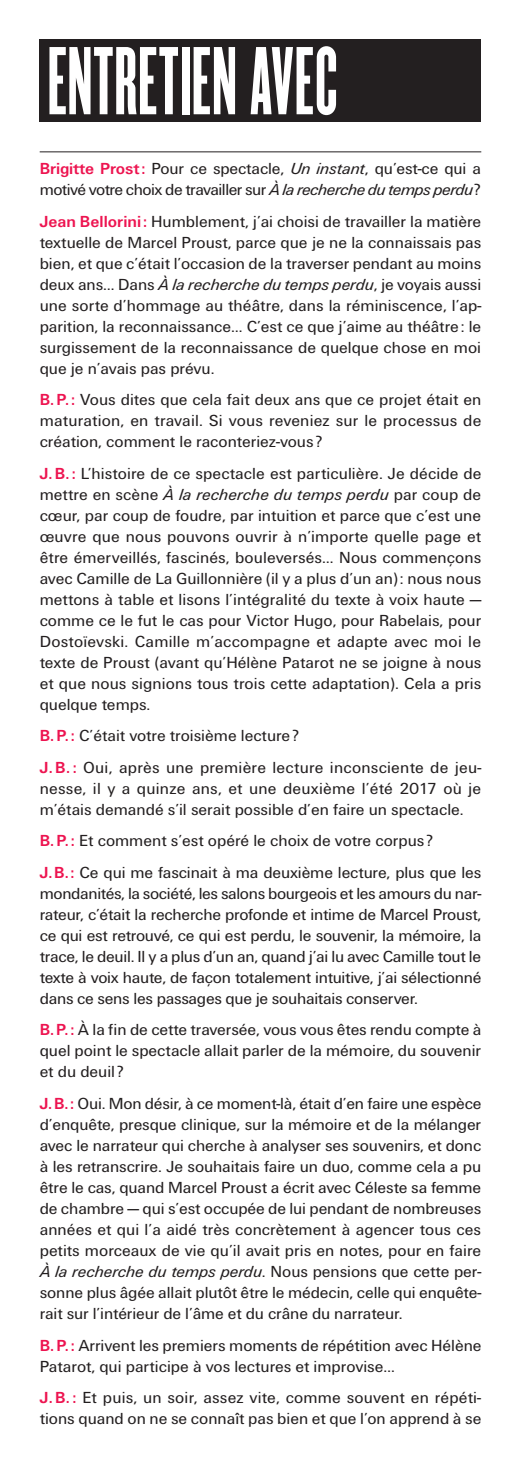
<style>
.page{position:relative;width:521px;height:1474px;background:#fff}
.page>*{position:absolute;margin:0;border:0;box-sizing:border-box;transform-origin:0 0}
.t1{font:84px "Champion HTF Bantamweight";letter-spacing:.01em;color:#fff}
.t2{font:16.62px/21px "Unitus T";color:#231f20;text-align:justify}
.t3{font:16.62px/21px "Unitus T";letter-spacing:-.03em;color:#231f20}
.s1{font-weight:700;color:#ed1450}
.s2{font-style:italic}
</style>
<div class="page">
<div style="left:40px;top:40px;width:441px;height:82px;background:#231f20"></div>
<hr style="left:40px;top:151px;width:441px;height:1px;background:#231f20">
<h1 class="t1" style="left:48px;top:29px;width:291px">ENTRETIEN AVEC</h1>
<p class="t3" style="left:40px;top:158px;width:443px"><span class="s1">Brigitte Prost:</span> Pour ce spectacle, <span class="s2">Un instant</span>, qu’est-ce qui a motivé votre choix de travailler sur <span class="s2">À la recherche du temps perdu</span>?</p>
<p class="t2" style="left:40px;top:210px;width:443px"><span class="s1">Jean Bellorini :</span> Humblement, j’ai choisi de travailler la matière textuelle de Marcel Proust, parce que je ne la connaissais pas bien, et que c’était l’occasion de la traverser pendant au moins deux ans… Dans <span class="s2">À la recherche du temps perdu</span>, je voyais aussi une sorte d’hommage au théâtre, dans la réminiscence, l’ap&shy;parition, la reconnaissance… C’est ce que j’aime au théâtre: le surgissement de la reconnaissance de quelque chose en moi que je n’avais pas prévu.</p>
<p class="t2" style="left:40px;top:389px;width:443px"><span class="s1">B.P. :</span> Vous dites que cela fait deux ans que ce projet était en maturation, en travail. Si vous reveniez sur le processus de création, comment le raconteriez-vous ?</p>
<p class="t2" style="left:40px;top:462px;width:443px"><span class="s1">J.B. :</span> L’histoire de ce spectacle est particulière. Je décide de mettre en scène <span class="s2">À la recherche du temps perdu</span> par coup de cœur, par coup de foudre, par intuition et parce que c’est une œuvre que nous pouvons ouvrir à n’importe quelle page et être émerveillés, fascinés, bouleversés… Nous commençons avec Camille de La Guillonnière (il y a plus d’un an): nous nous mettons à table et lisons l’intégralité du texte à voix haute — comme ce le fut le cas pour Victor Hugo, pour Rabelais, pour Dostoïevski. Camille m’accompagne et adapte avec moi le texte de Proust (avant qu’Hélène Patarot ne se joigne à nous et que nous signions tous trois cette adaptation). Cela a pris quelque temps.</p>
<p class="t2" style="left:40px;top:719px;width:443px;line-height:31.5px"><span class="s1">B.P. :</span> C’était votre troisième lecture?<br><span class="s1">J.B. :</span> Oui, après une première lecture inconsciente de jeu-</p>
<p class="t2" style="left:40px;top:777px;width:443px">nesse, il y a quinze ans, et une deuxième l’été 2017 où je m’étais demandé s’il serait possible d’en faire un spectacle.</p>
<p class="t2" style="left:40px;top:824px;width:443px;line-height:31.5px"><span class="s1">B.P. :</span> Et comment s’est opéré le choix de votre corpus ?<br><span class="s1">J.B.:</span> Ce qui me fascinait à ma deuxième lecture, plus que les</p>
<p class="t2" style="left:40px;top:882px;width:443px">mondanités, la société, les salons bourgeois et les amours du nar&shy;rateur, c’était la recherche profonde et intime de Marcel Proust, ce qui est retrouvé, ce qui est perdu, le souvenir, la mémoire, la trace, le deuil. Il y a plus d’un an, quand j’ai lu avec Camille tout le texte à voix haute, de façon totalement intuitive, j’ai sélectionné dans ce sens les passages que je souhaitais conserver.</p>
<p class="t2" style="left:40px;top:1019px;width:443px"><span class="s1">B.P.:</span> À la fin de cette traversée, vous vous êtes rendu compte à quel point le spectacle allait parler de la mémoire, du souvenir et du deuil ?</p>
<p class="t2" style="left:40px;top:1092px;width:443px"><span class="s1">J.B.:</span> Oui. Mon désir, à ce moment-là, était d’en faire une espèce d’enquête, presque clinique, sur la mémoire et de la mélanger avec le narrateur qui cherche à analyser ses souvenirs, et donc à les retranscrire. Je souhaitais faire un duo, comme cela a pu être le cas, quand Marcel Proust a écrit avec Céleste sa femme de chambre — qui s’est occupée de lui pendant de nombreuses années et qui l’a aidé très concrètement à agencer tous ces petits morceaux de vie qu’il avait pris en notes, pour en faire <span class="s2">À la recherche du temps perdu</span>. Nous pensions que cette per&shy;sonne plus âgée allait plutôt être le médecin, celle qui enquête&shy;rait sur l’intérieur de l’âme et du crâne du narrateur.</p>
<p class="t2" style="left:40px;top:1334px;width:443px"><span class="s1">B.P. :</span> Arrivent les premiers moments de répétition avec Hélène<br>Patarot, qui participe à vos lectures et improvise…</p>
<p class="t2" style="left:40px;top:1386px;width:443px"><span class="s1">J.B. :</span> Et puis, un soir, assez vite, comme souvent en répéti&shy;tions quand on ne se connaît pas bien et que l’on apprend à se</p>
</div>
